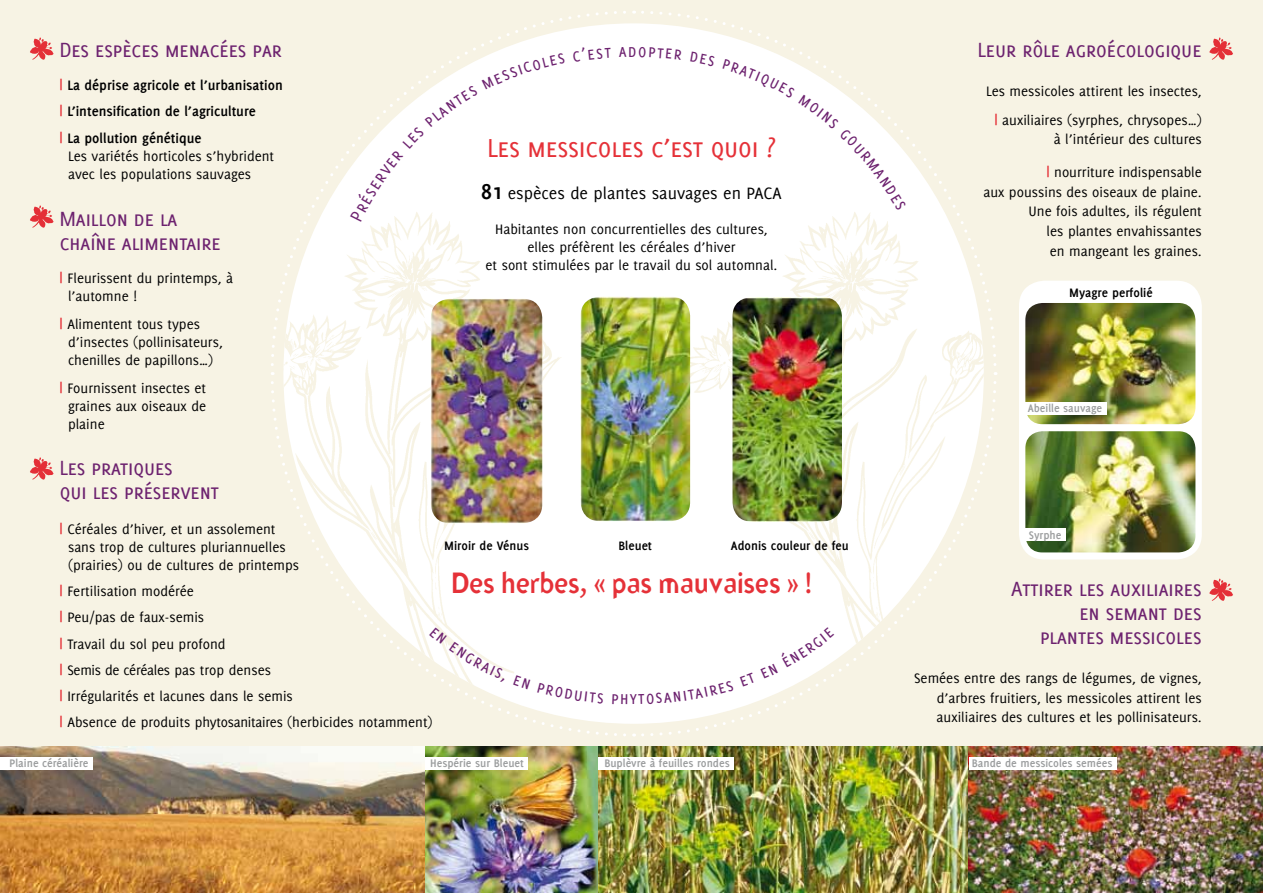
<style>
.page{position:relative;width:1263px;height:893px;background:#f7f3e4}
.page>*{position:absolute;margin:0;border:0;box-sizing:border-box;transform-origin:0 0}
.t1{font:500 29.1px "Blindfish";letter-spacing:-.03em;color:#e53138;scale:.91 1}
.t2{font:28.5px "Delicious Small Caps";letter-spacing:-.03em;color:#e53138}
.t3{font:22.5px/24px "Delicious Small Caps";letter-spacing:-.03em;color:#6d226f}
.t4{font:19.2px "Delicious Small Caps";color:#6d226f;scale:.91 1}
.t5{font:18px "Delicious";color:#000}
.t6{font:15px/18px "Delicious";color:#000}
.t7{font:700 15px/26.5px "Delicious";color:#000}
.t8{font:700 13.35px "Delicious";color:#000}
.t9{font:700 12px "Delicious";color:#9c9e9f}
.s1{color:#e53138}
.s2{font-weight:700;color:#e53138}
.s3{font-weight:700;font-size:24px}
</style>
<div class="page">
<svg style="left:639px;top:375px;width:357px;height:361px"></svg>
<svg style="left:635px;top:11px;width:361px;height:357px"></svg>
<svg style="left:271px;top:11px;width:357px;height:361px"></svg>
<svg style="left:271px;top:379px;width:361px;height:357px"></svg>
<img style="left:0;top:747px;width:598px;height:146px">
<div style="left:425px;top:757px;width:103px;height:13px;background:#fff"></div>
<div style="left:0;top:757px;width:93px;height:13px;background:#fff"></div>
<div style="left:1019px;top:281px;width:183px;height:278px;background:#fff;border-radius:26px"></div>
<img style="left:1025px;top:303px;width:170px;height:121px">
<img style="left:1025px;top:431px;width:170px;height:121px">
<img style="left:580px;top:297px;width:110px;height:224px">
<img style="left:431px;top:299px;width:111px;height:224px">
<img style="left:732px;top:297px;width:110px;height:225px">
<svg style="left:30px;top:37px;width:24px;height:23px"></svg>
<svg style="left:1209px;top:37px;width:24px;height:23px"></svg>
<svg style="left:1209px;top:578px;width:24px;height:23px"></svg>
<svg style="left:30px;top:205px;width:24px;height:23px"></svg>
<svg style="left:30px;top:457px;width:24px;height:23px"></svg>
<img style="left:598px;top:747px;width:371px;height:146px">
<img style="left:969px;top:747px;width:294px;height:146px">
<div style="left:969px;top:757px;width:148px;height:13px;background:#fff"></div>
<div style="left:599px;top:757px;width:135px;height:13px;background:#fff"></div>
<div style="left:1024px;top:402px;width:82px;height:13px;background:#fff"></div>
<div style="left:1024px;top:528px;width:42px;height:13px;background:#fff"></div>
<svg style="left:429px;top:627px;width:76px;height:56px"></svg>
<svg style="left:513px;top:675px;width:17px;height:14px"></svg>
<svg style="left:537px;top:682px;width:66px;height:21px"></svg>
<svg style="left:612px;top:694px;width:15px;height:10px"></svg>
<div style="left:638px;top:680px;width:96px;height:24px;background:#fff"></div>
<svg style="left:740px;top:627px;width:94px;height:60px;background:#fefdfc"></svg>
<svg style="left:350px;top:53px;width:215px;height:168px"></svg>
<svg style="left:573px;top:48px;width:38px;height:14px"></svg>
<svg style="left:619px;top:47px;width:7px;height:10px"></svg>
<svg style="left:639px;top:47px;width:43px;height:13px"></svg>
<svg style="left:690px;top:52px;width:25px;height:15px"></svg>
<svg style="left:722px;top:59px;width:184px;height:151px"></svg>
<h3 class="t3" style="left:60px;top:38px;width:224px">Des espèces menacées par</h3>
<p class="t7" style="left:60px;top:72px;width:225px"><span class="s1">|</span> La déprise agricole et l’urbanisation <span class="s1">|</span> L’intensification de l’agriculture<br><span class="s1">|</span> La pollution génétique</p>
<p class="t6" style="left:68px;top:147px;width:208px">Les variétés horticoles s’hybrident avec les populations sauvages</p>
<h3 class="t3" style="left:60px;top:207px;width:163px">Maillon de la chaîne alimentaire</h3>
<p class="t6" style="left:68px;top:268px;width:167px;text-indent:-9px"><span class="s2">|</span> Fleurissent du printemps, à l’automne !</p>
<p class="t6" style="left:68px;top:315px;width:156px;text-indent:-9px"><span class="s2">|</span> Alimentent tous types d’insectes (pollinisateurs, chenilles de papillons…)</p>
<p class="t6" style="left:68px;top:379px;width:140px;text-align:justify;text-indent:-9px"><span class="s2">|</span> Fournissent insectes et graines aux oiseaux de plaine</p>
<h3 class="t3" style="left:60px;top:455px;width:161px">Les pratiques<br>qui les préservent</h3>
<p class="t6" style="left:68px;top:520px;width:233px;text-indent:-9px"><span class="s2">|</span> Céréales d’hiver, et un assolement sans trop de cultures pluriannuelles (prairies) ou de cultures de printemps</p>
<p class="t6" style="left:60px;top:578px;width:375px;line-height:26.2px"><span class="s2">|</span> Fertilisation modérée<br><span class="s2">|</span> Peu/pas de faux-semis<br><span class="s2">|</span> Travail du sol peu profond<br><span class="s2">|</span> Semis de céréales pas trop denses<br><span class="s2">|</span> Irrégularités et lacunes dans le semis<br><span class="s2">|</span> Absence de produits phytosanitaires (herbicides notamment)</p>
<p class="t4" style="left:628px;top:40px;width:11px">d</p>
<h2 class="t2" style="left:487px;top:132px;width:290px">Les messicoles c’est quoi ?</h2>
<p class="t5" style="left:481px;top:183px;width:302px"><span class="s3">81</span> espèces de plantes sauvages en PACA</p>
<p class="t6" style="left:485px;top:220px;width:293px;text-align:center">Habitantes non concurrentielles des cultures, elles préfèrent les céréales d’hiver<br>et sont stimulées par le travail du sol automnal.</p>
<p class="t8" style="left:444px;top:538px;width:86px">Miroir de Vénus</p>
<p class="t8" style="left:618px;top:538px;width:35px">Bleuet</p>
<p class="t8" style="left:731px;top:538px;width:119px">Adonis couleur de feu</p>
<h1 class="t1" style="left:451px;top:564px;width:398px">Des herbes, « pas mauvaises » !</h1>
<p class="t4" style="left:630px;top:687px;width:10px">y</p>
<h3 class="t3" style="left:978px;top:38px;width:226px">Leur rôle agroécologique</h3>
<p class="t6" style="left:986px;top:77px;width:217px;line-height:28.3px;text-align:center">Les messicoles attirent les insectes, <span class="s2">|</span> auxiliaires (syrphes, chrysopes…)</p>
<p class="t6" style="left:1046px;top:123px;width:157px;line-height:32.5px;text-align:center">à l’intérieur des cultures<br><span class="s2">|</span> nourriture indispensable</p>
<p class="t6" style="left:983px;top:182px;width:220px;line-height:19.8px;text-align:right">aux poussins des oiseaux de plaine.<br>Une fois adultes, ils régulent<br>les plantes envahissantes<br>en mangeant les graines.</p>
<p class="t8" style="left:1069px;top:285px;width:85px">Myagre perfolié</p>
<p class="t9" style="left:1028px;top:402px;width:76px">Abeille sauvage</p>
<p class="t9" style="left:1029px;top:528px;width:34px">Syrphe</p>
<h3 class="t3" style="left:1011px;top:576px;width:192px;text-align:right">Attirer les auxiliaires en semant des plantes messicoles</h3>
<p class="t6" style="left:936px;top:668px;width:267px;line-height:19.8px;text-align:justify;text-indent:-22px">Semées entre des rangs de légumes, de vignes, d’arbres fruitiers, les messicoles attirent les auxiliaires des cultures et les pollinisateurs.</p>
<p class="t9" style="left:10px;top:757px;width:80px">Plaine céréalière</p>
<p class="t9" style="left:430px;top:757px;width:95px">Hespérie sur Bleuet</p>
<p class="t9" style="left:604px;top:757px;width:127px">Buplèvre à feuilles rondes</p>
<p class="t9" style="left:972px;top:757px;width:142px">Bande de messicoles semées</p>
</div>
